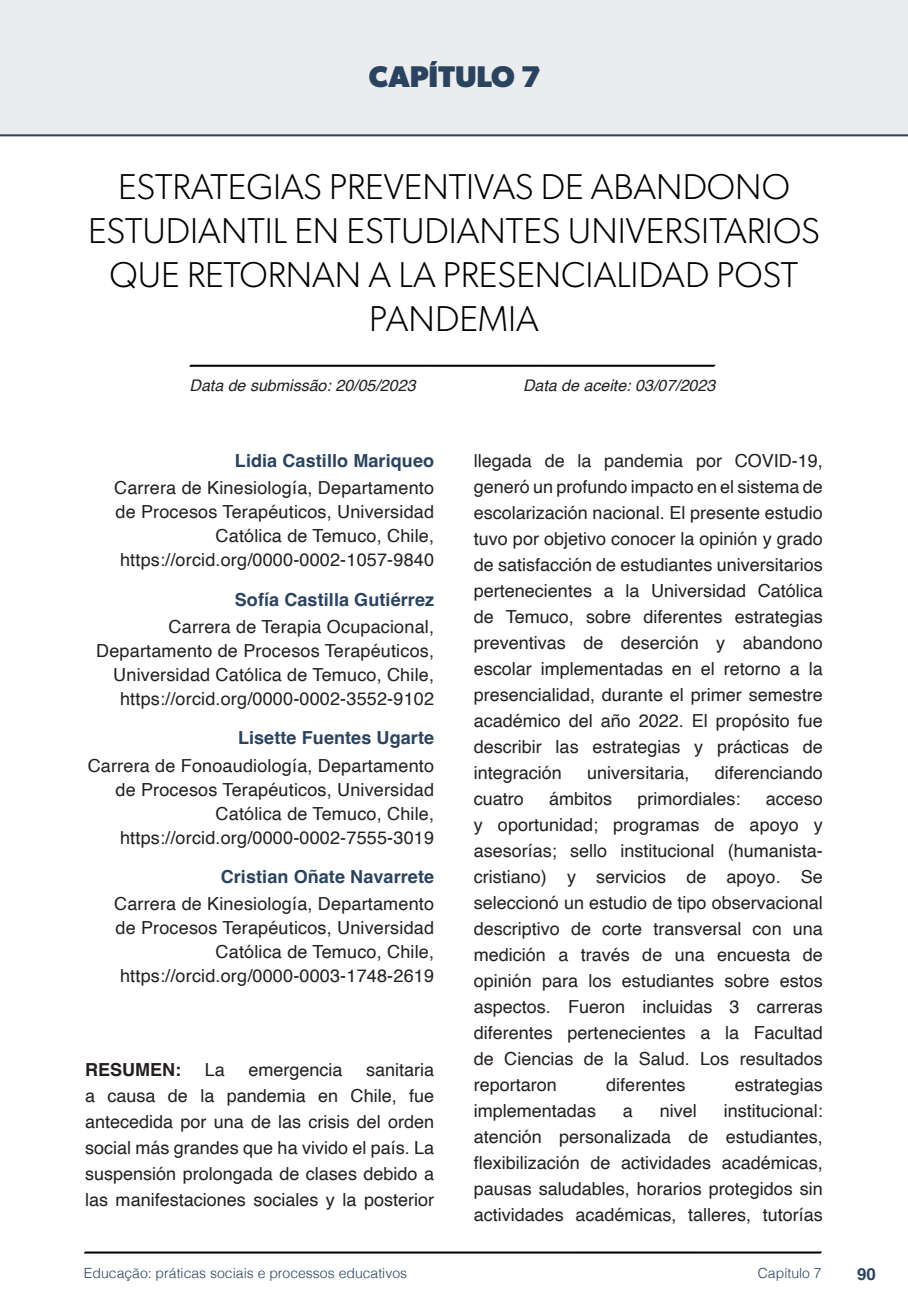
<style>
.page{position:relative;width:908px;height:1304px;background:#fff}
.page>*{position:absolute;margin:0;border:0;box-sizing:border-box;transform-origin:0 0}
.nome_artigos{font:300 36px/44px "Gibson";color:#000;text-align:center}
.capítulos{font:700 30px "Gibson";color:#2a435e}
.Resumos_e_PC_TXT{font:18px/26px "Helvetica";color:#231f20;text-align:justify}
.info_autores{font:18px/24px "Helvetica";letter-spacing:.01em;color:#231f20;text-align:right}
.nome_autores{font:700 18px "Helvetica";letter-spacing:.005em;color:#2a435e}
.Resumos_e_PC_TXT-2{font:700 18px "Helvetica";color:#231f20}
.t1{font:700 16.8px "Helvetica";color:#2a435e}
.data{font:italic 16px "Helvetica";color:#231f20}
.t2{font:300 14px "Helvetica";color:#2a435e}
</style>
<div class="page">
<svg style="left:84px;top:1251px;width:737px;height:3px;background:#515151"></svg>
<svg style="left:189px;top:364px;width:526px;height:3px;background:#4f4f4f"></svg>
<div style="left:0;top:0;width:907px;height:136px;background:#eaecef"></div>
<div style="left:44px;top:72px;width:68px;height:61px;background:#eaecef"></div>
<p class="capítulos" style="left:369px;top:58px;width:173px">CAPÍTULO 7</p>
<p class="nome_artigos" style="left:88px;top:164px;width:733px">ESTRATEGIAS PREVENTIVAS DE ABANDONO<br>ESTUDIANTIL EN ESTUDIANTES UNIVERSITARIOS<br>QUE RETORNAN A LA PRESENCIALIDAD POST<br>PANDEMIA</p>
<p class="data" style="left:189px;top:373px;width:227px">Data de submissão: 20/05/2023</p>
<p class="data" style="left:523px;top:373px;width:194px">Data de aceite: 03/07/2023</p>
<p class="nome_autores" style="left:235px;top:450px;width:201px">Lidia Castillo Mariqueo</p>
<p class="info_autores" style="left:114px;top:477px;width:321px">Carrera de Kinesiología, Departamento de Procesos Terapéuticos, Universidad<br>Católica de Temuco, Chile,</p>
<p class="info_autores" style="left:120px;top:549px;width:315px">https://orcid.org/0000-0002-1057-9840</p>
<p class="nome_autores" style="left:235px;top:588px;width:201px">Sofía Castilla Gutiérrez</p>
<p class="info_autores" style="left:96px;top:615px;width:339px">Carrera de Terapia Ocupacional, Departamento de Procesos Terapéuticos, Universidad Católica de Temuco, Chile, https://orcid.org/0000-0002-3552-9102</p>
<p class="nome_autores" style="left:238px;top:727px;width:197px">Lisette Fuentes Ugarte</p>
<p class="info_autores" style="left:88px;top:754px;width:348px">Carrera de Fonoaudiología, Departamento de Procesos Terapéuticos, Universidad<br>Católica de Temuco, Chile,</p>
<p class="info_autores" style="left:120px;top:826px;width:315px">https://orcid.org/0000-0002-7555-3019</p>
<p class="nome_autores" style="left:221px;top:866px;width:215px">Cristian Oñate Navarrete</p>
<p class="info_autores" style="left:114px;top:893px;width:321px">Carrera de Kinesiología, Departamento de Procesos Terapéuticos, Universidad<br>Católica de Temuco, Chile,</p>
<p class="info_autores" style="left:120px;top:965px;width:315px">https://orcid.org/0000-0003-1748-2619</p>
<p class="Resumos_e_PC_TXT-2" style="left:85px;top:1059px;width:97px">RESUMEN:</p>
<p class="Resumos_e_PC_TXT" style="left:205px;top:1058px;width:22px">La</p>
<p class="Resumos_e_PC_TXT" style="left:248px;top:1058px;width:96px">emergencia</p>
<p class="Resumos_e_PC_TXT" style="left:85px;top:1058px;width:350px;text-indent:281px">sanitaria a causa de la pandemia en Chile, fue antecedida por una de las crisis del orden social más grandes que ha vivido el país. La suspensión prolongada de clases debido a las manifestaciones sociales y la posterior</p>
<p class="Resumos_e_PC_TXT" style="left:473px;top:448px;width:350px">llegada de la pandemia por COVID-19, generó un profundo impacto en el sistema de escolarización nacional. El presente estudio tuvo por objetivo conocer la opinión y grado de satisfacción de estudiantes universitarios pertenecientes a la Universidad Católica de Temuco, sobre diferentes estrategias preventivas de deserción y abandono escolar implementadas en el retorno a la presencialidad, durante el primer semestre académico del año 2022. El propósito fue describir las estrategias y prácticas de integración</p>
<p class="Resumos_e_PC_TXT" style="left:587px;top:760px;width:104px">universitaria,</p>
<p class="Resumos_e_PC_TXT" style="left:714px;top:760px;width:110px">diferenciando</p>
<p class="Resumos_e_PC_TXT" style="left:473px;top:786px;width:52px">cuatro</p>
<p class="Resumos_e_PC_TXT" style="left:549px;top:786px;width:65px">ámbitos</p>
<p class="Resumos_e_PC_TXT" style="left:637px;top:786px;width:105px">primordiales:</p>
<p class="Resumos_e_PC_TXT" style="left:473px;top:786px;width:350px;text-indent:292px">acceso y oportunidad; programas de apoyo y asesorías; sello institucional (humanista&shy;cristiano) y servicios de apoyo. Se seleccionó un estudio de tipo observacional descriptivo de corte transversal con una medición a través de una encuesta de opinión para los estudiantes sobre estos aspectos. Fueron incluidas 3 carreras diferentes pertenecientes a la Facultad de Ciencias de la Salud. Los resultados reportaron</p>
<p class="Resumos_e_PC_TXT" style="left:606px;top:1072px;width:81px">diferentes</p>
<p class="Resumos_e_PC_TXT" style="left:734px;top:1072px;width:90px">estrategias</p>
<p class="Resumos_e_PC_TXT" style="left:473px;top:1098px;width:124px">implementadas</p>
<p class="Resumos_e_PC_TXT" style="left:622px;top:1098px;width:12px">a</p>
<p class="Resumos_e_PC_TXT" style="left:659px;top:1098px;width:39px">nivel</p>
<p class="Resumos_e_PC_TXT" style="left:473px;top:1098px;width:350px;text-indent:250px">institucional: atención personalizada de estudiantes, flexibilización de actividades académicas, pausas saludables, horarios protegidos sin actividades académicas, talleres, tutorías</p>
<p class="t2" style="left:84px;top:1261px;width:324px">Educação: práticas sociais e processos educativos</p>
<p class="t2" style="left:757px;top:1261px;width:65px">Capítulo 7</p>
<p class="t1" style="left:856px;top:1264px;width:20px">90</p>
</div>
